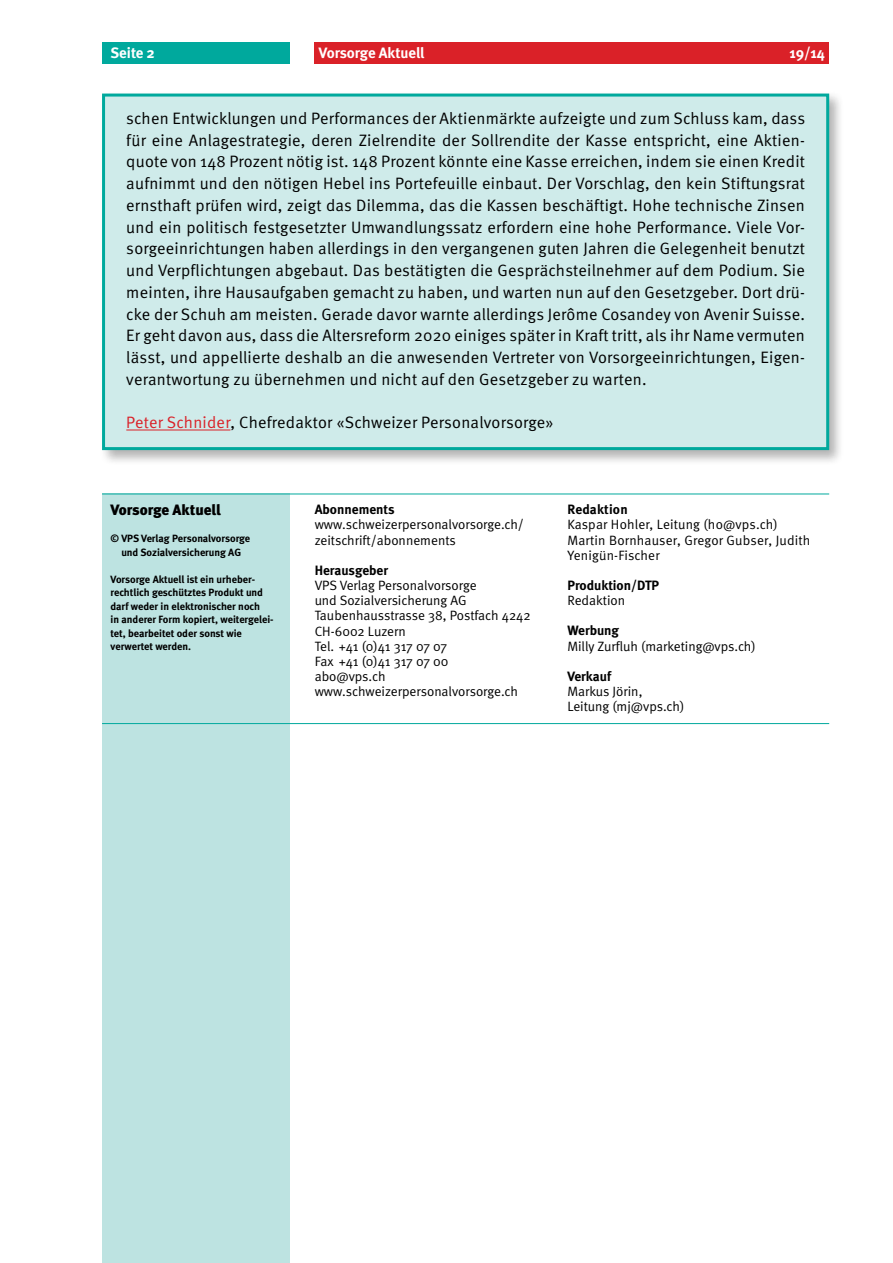
<style>
.page{position:relative;width:893px;height:1263px;background:#fff}
.page>*{position:absolute;margin:0;border:0;box-sizing:border-box;transform-origin:0 0}
.t1{font:16.5px/21.8px "Meta Normal";letter-spacing:.015em;color:#000;text-align:justify}
.t2{font:700 15px "Meta";color:#fff}
.t3{font:900 15px "Meta";color:#000}
.t4{font:13.5px/15.1px "Meta Normal";color:#000}
.t5{font:700 13.5px "Meta";color:#000}
.t6{font:700 10.5px/13.5px "Meta";color:#000;text-align:center}
.s1{color:#da2128}
</style>
<div class="page">
<div style="left:315px;top:43px;width:514px;height:21px;background:#da2128"></div>
<div style="left:102px;top:43px;width:187px;height:21px;background:#00a99d"></div>
<div style="left:99px;top:91px;width:746px;height:375px;background:#000;opacity:.3"></div>
<div style="left:104px;top:95px;width:724px;height:354px;background:#cfebea"></div>
<hr style="left:126px;top:430px;width:104px;height:1px;background:#da2128">
<div style="left:102px;top:94px;width:727px;height:356px;border:3px solid #00a99d"></div>
<div style="left:102px;top:494px;width:187px;height:769px;background:#bde3e1"></div>
<hr style="left:102px;top:723px;width:727px;height:1px;background:#00a99d">
<hr style="left:102px;top:494px;width:727px;height:1px;background:#00a99d">
<p class="t2" style="left:111px;top:44px;width:46px">Seite 2</p>
<p class="t2" style="left:319px;top:44px;width:107px">Vorsorge Aktuell</p>
<p class="t2" style="left:789px;top:44px;width:37px">19/14</p>
<p class="t1" style="left:126px;top:107px;width:680px">schen Entwicklungen und Performances der Aktienmärkte aufzeigte und zum Schluss kam, dass für eine Anlagestrategie, deren Zielrendite der Sollrendite der Kasse entspricht, eine Aktien&shy;quote von 148 Prozent nötig ist. 148 Prozent könnte eine Kasse erreichen, indem sie einen Kredit aufnimmt und den nötigen Hebel ins Portefeuille einbaut. Der Vorschlag, den kein Stiftungsrat ernsthaft prüfen wird, zeigt das Dilemma, das die Kassen beschäftigt. Hohe technische Zinsen und ein politisch festgesetzter Umwandlungssatz erfordern eine hohe Performance. Viele Vor&shy;sorgeeinrichtungen haben allerdings in den vergangenen guten Jahren die Gelegenheit benutzt und Verpflichtungen abgebaut. Das bestätigten die Gesprächsteilnehmer auf dem Podium. Sie meinten, ihre Hausaufgaben gemacht zu haben, und warten nun auf den Gesetzgeber. Dort drü&shy;cke der Schuh am meisten. Gerade davor warnte allerdings Jerôme Cosandey von Avenir Suisse.<br>Er geht davon aus, dass die Altersreform 2020 einiges später in Kraft tritt, als ihr Name vermuten lässt, und appellierte deshalb an die anwesenden Vertreter von Vorsorgeeinrichtungen, Eigen&shy;verantwortung zu übernehmen und nicht auf den Gesetzgeber zu warten.</p>
<p class="t1" style="left:126px;top:411px;width:429px"><span class="s1">Peter Schnider</span>, Chefredaktor «Schweizer Personalvorsorge»</p>
<p class="t3" style="left:111px;top:501px;width:112px">Vorsorge Aktuell</p>
<p class="t6" style="left:111px;top:532px;width:141px">© VPS Verlag Personalvorsorge und Sozialversicherung AG</p>
<p class="t6" style="left:111px;top:572px;width:165px;text-align:left">Vorsorge Aktuell ist ein urheber&shy;rechtlich geschütztes Produkt und darf weder in elektronischer noch<br>in anderer Form kopiert, weitergelei&shy;tet, bearbeitet oder sonst wie verwertet werden.</p>
<p class="t5" style="left:315px;top:502px;width:81px">Abonnements</p>
<p class="t4" style="left:315px;top:517px;width:211px">www.schweizerpersonalvorsorge.ch/ zeitschrift/abonnements</p>
<p class="t5" style="left:315px;top:562px;width:75px">Herausgeber</p>
<p class="t4" style="left:315px;top:578px;width:218px">VPS Verlag Personalvorsorge<br>und Sozialversicherung AG<br>Taubenhausstrasse 38, Postfach 4242<br>CH-6002 Luzern<br>Tel. +41 (0)41 317 07 07<br>Fax +41 (0)41 317 07 00<br>abo@vps.ch www.schweizerpersonalvorsorge.ch</p>
<p class="t5" style="left:567px;top:502px;width:62px">Redaktion</p>
<p class="t4" style="left:567px;top:517px;width:245px">Kaspar Hohler, Leitung (ho@vps.ch)<br>Martin Bornhauser, Gregor Gubser, Judith<br>Yenigün-Fischer</p>
<p class="t5" style="left:567px;top:577px;width:93px">Produktion/DTP</p>
<p class="t4" style="left:567px;top:593px;width:59px">Redaktion</p>
<p class="t5" style="left:567px;top:623px;width:53px">Werbung</p>
<p class="t4" style="left:567px;top:638px;width:190px">Milly Zurfluh (marketing@vps.ch)</p>
<p class="t5" style="left:567px;top:668px;width:45px">Verkauf</p>
<p class="t4" style="left:567px;top:684px;width:118px">Markus Jörin,<br>Leitung (mj@vps.ch)</p>
</div>
